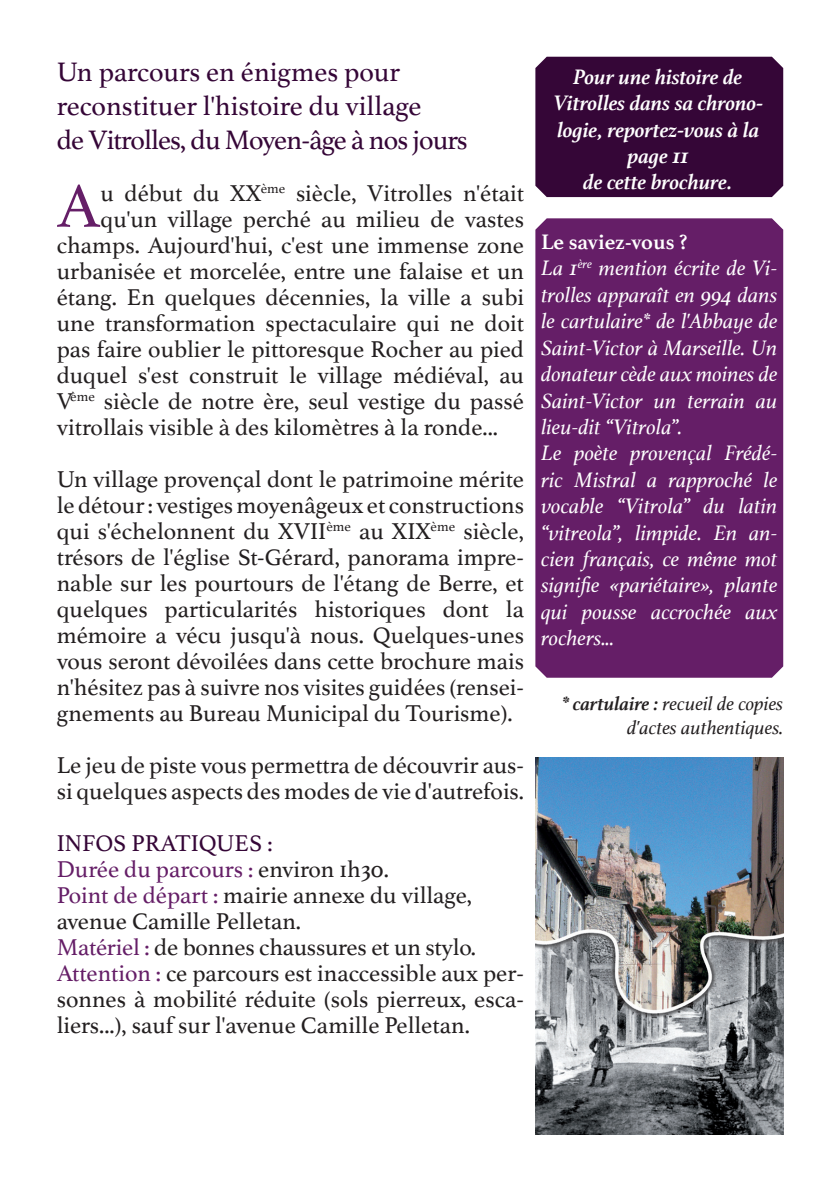
<style>
.page{position:relative;width:840px;height:1191px;background:#fff}
.page>*{position:absolute;margin:0;border:0;box-sizing:border-box;transform-origin:0 0}
.t1{font:63.6px "Athelas";color:#651e67}
.t2{font:28px/33.6px "Athelas";color:#350637}
.t3{font:24px/26px "Athelas";color:#231f20}
.t4{font:italic 22px/26.4px "Athelas";color:#fff}
.t5{font:italic 700 22px/26.4px "Athelas";color:#fff;text-align:center}
.t6{font:italic 20px/24px "Athelas";color:#231f20;text-align:right}
.s1{color:#350637}
.s2{color:#651e67}
.s3{font-weight:700;font-style:normal}
.s4{font-weight:700}
</style>
<div class="page">
<div style="left:535px;top:218px;width:247px;height:459px;background:#651e67"></div>
<div style="left:535px;top:57px;width:247px;height:140px;background:#350637"></div>
<img style="left:535px;top:757px;width:247px;height:377px">
<p class="t2" style="left:57px;top:54px;width:412px">Un parcours en énigmes pour reconstituer l'histoire du village<br>de Vitrolles, du Moyen-âge à nos jours</p>
<h1 class="t1" style="left:57px;top:155px;width:45px">A</h1>
<p class="t3" style="left:100px;top:179px;width:425px">u début du XX<sup>ème</sup> siècle, Vitrolles n'était</p>
<p class="t3" style="left:100px;top:205px;width:424px">qu'un village perché au milieu de vastes</p>
<p class="t3" style="left:57px;top:231px;width:468px">champs. Aujourd'hui, c'est une immense zone</p>
<p class="t3" style="left:57px;top:257px;width:468px">urbanisée et morcelée, entre une falaise et un</p>
<p class="t3" style="left:57px;top:283px;width:468px">étang. En quelques décennies, la ville a subi</p>
<p class="t3" style="left:57px;top:309px;width:468px">une transformation spectaculaire qui ne doit</p>
<p class="t3" style="left:57px;top:335px;width:468px">pas faire oublier le pittoresque Rocher au pied</p>
<p class="t3" style="left:57px;top:361px;width:468px">duquel s'est construit le village médiéval, au</p>
<p class="t3" style="left:57px;top:387px;width:468px">V<sup>ème</sup> siècle de notre ère, seul vestige du passé</p>
<p class="t3" style="left:57px;top:413px;width:442px">vitrollais visible à des kilomètres à la ronde...</p>
<p class="t3" style="left:57px;top:465px;width:468px;text-align:justify">Un village provençal dont le patrimoine mérite le détour : vestiges moyenâgeux et constructions qui s'échelonnent du XVII<sup>ème</sup> au XIX<sup>ème</sup> siècle, trésors de l'église St-Gérard, panorama impre&shy;nable sur les pourtours de l'étang de Berre, et quelques particularités historiques dont la mémoire a vécu jusqu'à nous. Quelques-unes vous seront dévoilées dans cette brochure mais n'hésitez pas à suivre nos visites guidées (rensei&shy;gnements au Bureau Municipal du Tourisme).</p>
<p class="t3" style="left:57px;top:751px;width:468px">Le jeu de piste vous permettra de découvrir aus&shy;si quelques aspects des modes de vie d'autrefois.</p>
<p class="t3" style="left:57px;top:829px;width:468px"><span class="s1">INFOS PRATIQUES :<br></span><span class="s2">Durée du parcours :</span> environ 1h30.<br><span class="s2">Point de départ :</span> mairie annexe du village, avenue Camille Pelletan.<br><span class="s2">Matériel :</span> de bonnes chaussures et un stylo.<br><span class="s2">Attention :</span> ce parcours est inaccessible aux per&shy;sonnes à mobilité réduite (sols pierreux, esca&shy;liers...), sauf sur l'avenue Camille Pelletan.</p>
<p class="t5" style="left:553px;top:63px;width:210px">Pour une histoire de<br>Vitrolles dans sa chrono&shy;logie, reportez-vous à la page 11<br>de cette brochure.</p>
<p class="t4" style="left:540px;top:228px;width:238px"><span class="s3">Le saviez-vous ?<br></span>La 1<sup>ère</sup> mention écrite de Vi&shy;trolles apparaît en 994 dans le cartulaire* de l'Abbaye de<br>Saint-Victor à Marseille. Un donateur cède aux moines de<br>Saint-Victor un terrain au lieu-dit “Vitrola”.<br>Le poète provençal Frédé&shy;ric Mistral a rapproché le vocable “Vitrola” du latin “vitreola”, limpide. En an&shy;cien français, ce même mot signifie «pariétaire», plante qui pousse accrochée aux rochers...</p>
<p class="t6" style="left:562px;top:690px;width:222px"><span class="s4">* cartulaire :</span> recueil de copies d'actes authentiques.</p>
</div>
